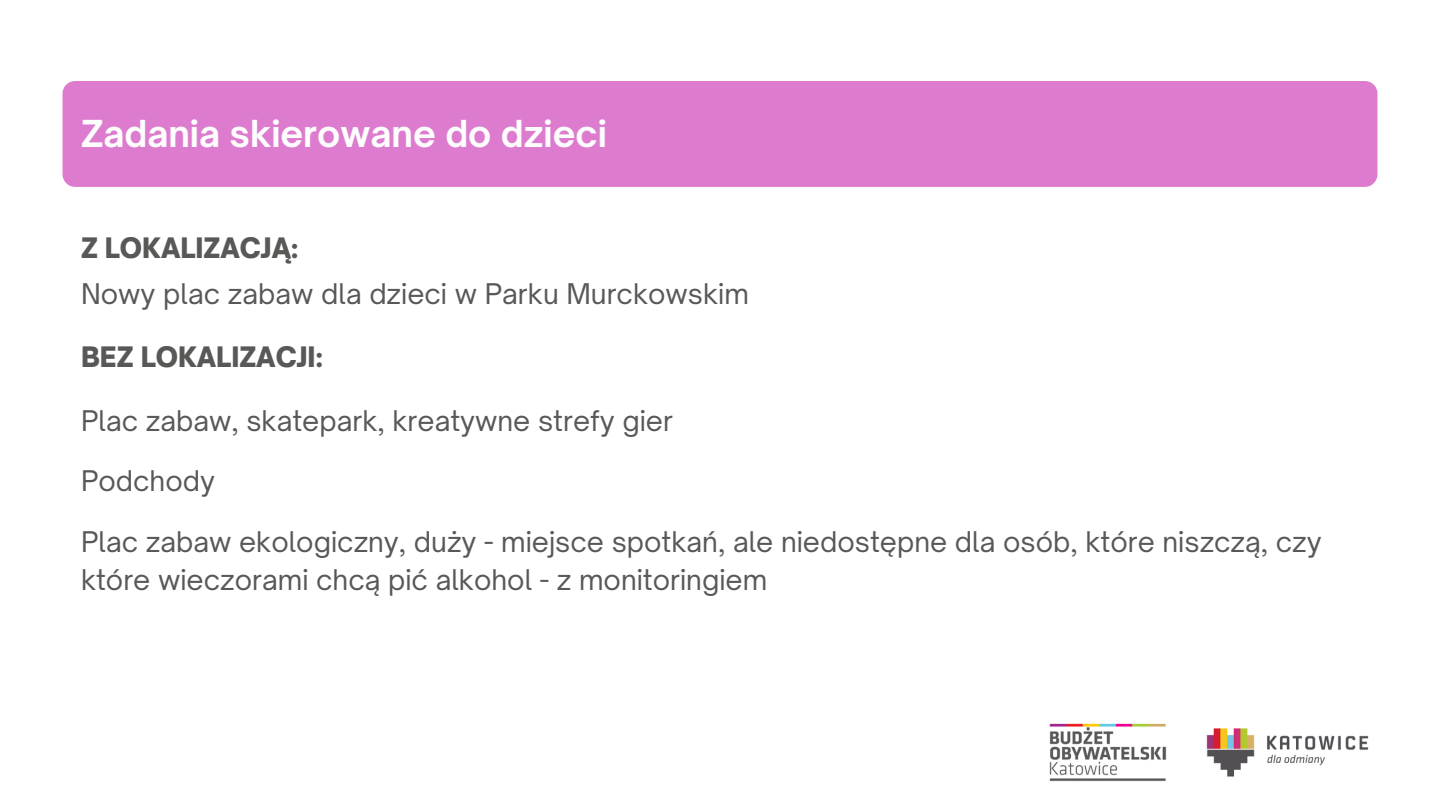
<style>
.page{position:relative;width:1440px;height:810px;background:#fff}
.page>*{position:absolute;margin:0;border:0;box-sizing:border-box;transform-origin:0 0}
.t1{font:700 35.6px "Open Sauce One";color:#fdfdfd}
.t2{font:27.3px/37.5px "Open Sauce One";color:#585857}
.t3{font:900 27px "Open Sauce One";color:#585857}
</style>
<div class="page">
<div style="left:63px;top:81px;width:1314px;height:106px;background:#dd7cce;border-radius:13px"></div>
<img style="left:1049px;top:723px;width:320px;height:59px">
<p class="t1" style="left:81px;top:111px;width:527px">Zadania skierowane do dzieci</p>
<h2 class="t3" style="left:81px;top:231px;width:219px">Z LOKALIZACJĄ:</h2>
<h2 class="t2" style="left:81px;top:275px;width:669px">Nowy plac zabaw dla dzieci w Parku Murckowskim</h2>
<h1 class="t3" style="left:81px;top:340px;width:243px">BEZ LOKALIZACJI:</h1>
<p class="t2" style="left:81px;top:402px;width:594px">Plac zabaw, skatepark, kreatywne strefy gier</p>
<p class="t2" style="left:81px;top:462px;width:136px">Podchody</p>
<p class="t2" style="left:81px;top:523px;width:1242px">Plac zabaw ekologiczny, duży - miejsce spotkań, ale niedostępne dla osób, które niszczą, czy które wieczorami chcą pić alkohol - z monitoringiem</p>
</div>
